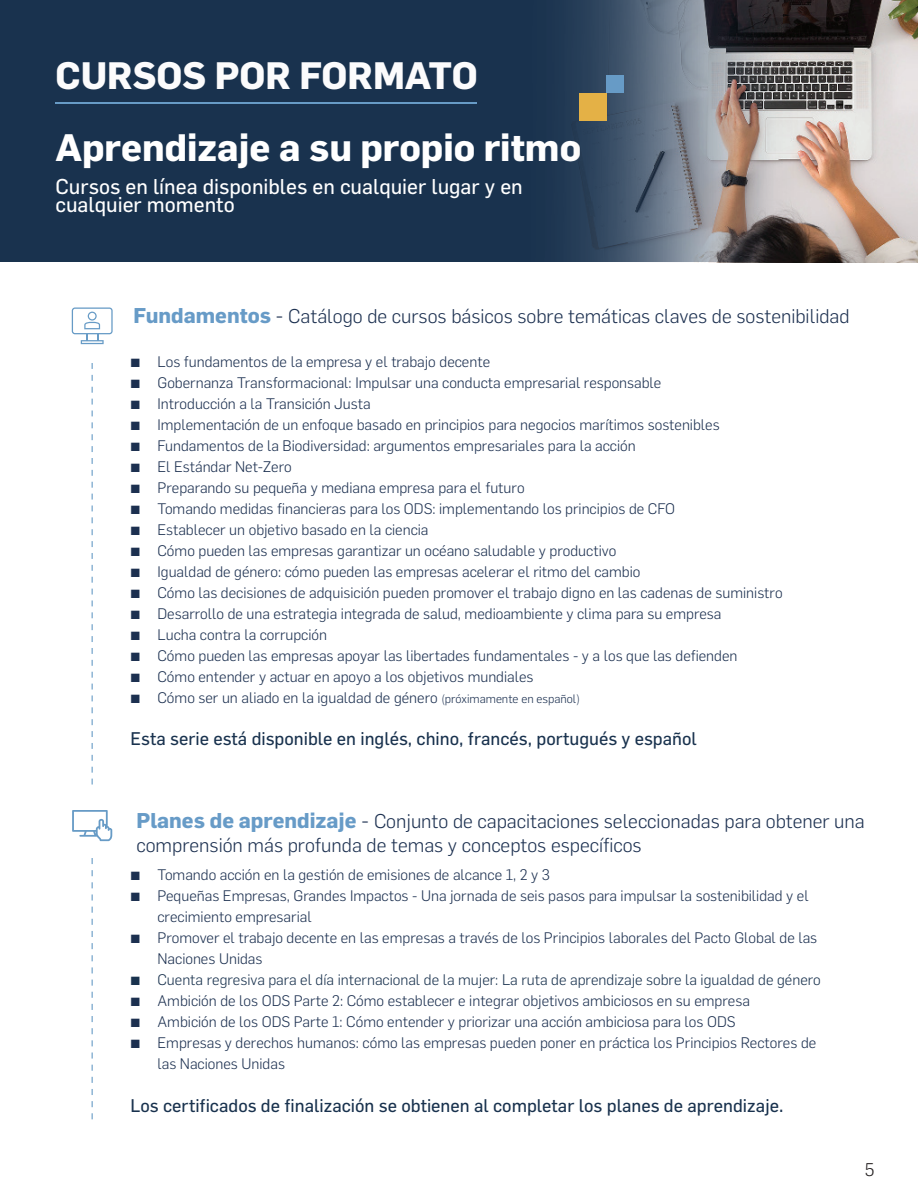
<style>
.page{position:relative;width:918px;height:1188px;background:#fff}
.page>*{position:absolute;margin:0;border:0;box-sizing:border-box;transform-origin:0 0}
.t1{font:700 37.5px "Flama";color:#fff}
.t2{font:700 37.5px "Flama";color:#fbfbfc}
.t3{font:21px/18px "Flama";color:#fff}
.t4{font:300 19.5px/23.4px "Flama";color:#1c3050}
.t5{font:18px "Flama";color:#19324e}
.t6{font:300 18px "Flama";color:#231f20}
.t7{font:300 15px/21px "Flama";color:#1c3050}
.t8{font:300 15px "Flama";color:#19324e}
.s1{font-weight:700;font-size:21px;color:#679bc7}
.s2{font-size:21px}
.s3{font-size:12px}
</style>
<div class="page">
<div style="left:0;top:0;width:918px;height:262px;background:#19324e"></div>
<img style="left:570px;top:0;width:348px;height:262px">
<div style="left:579px;top:93px;width:27px;height:27px;background:#e4b146"></div>
<div style="left:606px;top:75px;width:18px;height:18px;background:#679bc6"></div>
<svg style="left:91px;top:363px;width:2px;height:422px"></svg>
<svg style="left:91px;top:858px;width:2px;height:261px"></svg>
<hr style="left:56px;top:102px;width:421px;height:2px;background:#679bc6">
<svg style="left:72px;top:307px;width:41px;height:37px"></svg>
<svg style="left:72px;top:810px;width:40px;height:31px"></svg>
<h1 class="t2" style="left:56px;top:49px;width:424px">CURSOS POR FORMATO</h1>
<h1 class="t1" style="left:56px;top:120px;width:527px">Aprendizaje a su propio ritmo</h1>
<h2 class="t3" style="left:56px;top:177px;width:469px">Cursos en línea disponibles en cualquier lugar y en cualquier momento</h2>
<h3 class="t4" style="left:134px;top:303px;width:718px"><span class="s1">Fundamentos</span> <span class="s2">-</span> Catálogo de cursos básicos sobre temáticas claves de sostenibilidad</h3>
<p class="t7" style="left:130px;top:350px;width:361px">▪ Los fundamentos de la empresa y el trabajo decente</p>
<p class="t7" style="left:130px;top:371px;width:532px">▪ Gobernanza Transformacional: Impulsar una conducta empresarial responsable</p>
<p class="t7" style="left:130px;top:392px;width:242px">▪ Introducción a la Transición Justa</p>
<p class="t7" style="left:130px;top:413px;width:591px">▪ Implementación de un enfoque basado en principios para negocios marítimos sostenibles</p>
<p class="t7" style="left:130px;top:434px;width:507px">▪ Fundamentos de la Biodiversidad: argumentos empresariales para la acción</p>
<p class="t7" style="left:130px;top:455px;width:163px">▪ El Estándar Net-Zero</p>
<p class="t7" style="left:130px;top:476px;width:396px">▪ Preparando su pequeña y mediana empresa para el futuro</p>
<p class="t7" style="left:130px;top:497px;width:546px">▪ Tomando medidas financieras para los ODS: implementando los principios de CFO</p>
<p class="t7" style="left:130px;top:518px;width:300px">▪ Establecer un objetivo basado en la ciencia</p>
<p class="t7" style="left:130px;top:539px;width:487px">▪ Cómo pueden las empresas garantizar un océano saludable y productivo</p>
<p class="t7" style="left:130px;top:560px;width:511px">▪ Igualdad de género: cómo pueden las empresas acelerar el ritmo del cambio</p>
<p class="t7" style="left:130px;top:581px;width:654px">▪ Cómo las decisiones de adquisición pueden promover el trabajo digno en las cadenas de suministro</p>
<p class="t7" style="left:130px;top:602px;width:593px">▪ Desarrollo de una estrategia integrada de salud, medioambiente y clima para su empresa</p>
<p class="t7" style="left:130px;top:623px;width:198px">▪ Lucha contra la corrupción</p>
<p class="t7" style="left:130px;top:644px;width:609px">▪ Cómo pueden las empresas apoyar las libertades fundamentales - y a los que las defienden</p>
<p class="t7" style="left:130px;top:665px;width:405px">▪ Cómo entender y actuar en apoyo a los objetivos mundiales</p>
<p class="t7" style="left:130px;top:686px;width:451px">▪ Cómo ser un aliado en la igualdad de género <span class="s3">(próximamente en español)</span></p>
<p class="t5" style="left:130px;top:727px;width:568px">Esta serie está disponible en inglés, chino, francés, portugués y español</p>
<h3 class="t4" style="left:136px;top:809px;width:730px"><span class="s1">Planes de aprendizaje</span> <span class="s2">-</span> Conjunto de capacitaciones seleccionadas para obtener una comprensión más profunda de temas y conceptos específicos</h3>
<p class="t7" style="left:130px;top:863px;width:421px">▪ Tomando acción en la gestión de emisiones de alcance 1, 2 y 3</p>
<p class="t7" style="left:157px;top:884px;width:653px;text-indent:-27px">▪ Pequeñas Empresas, Grandes Impactos - Una jornada de seis pasos para impulsar la sostenibilidad y el crecimiento empresarial</p>
<p class="t7" style="left:157px;top:926px;width:661px;text-indent:-27px">▪ Promover el trabajo decente en las empresas a través de los Principios laborales del Pacto Global de las<br>Naciones Unidas</p>
<p class="t8" style="left:130px;top:969px;width:692px">▪ Cuenta regresiva para el día internacional de la mujer: La ruta de aprendizaje sobre la igualdad de género</p>
<p class="t7" style="left:130px;top:989px;width:621px">▪ Ambición de los ODS Parte 2: Cómo establecer e integrar objetivos ambiciosos en su empresa</p>
<p class="t7" style="left:130px;top:1010px;width:607px">▪ Ambición de los ODS Parte 1: Cómo entender y priorizar una acción ambiciosa para los ODS</p>
<p class="t7" style="left:157px;top:1031px;width:660px;text-indent:-27px">▪ Empresas y derechos humanos: cómo las empresas pueden poner en práctica los Principios Rectores de las Naciones Unidas</p>
<p class="t5" style="left:130px;top:1095px;width:654px">Los certificados de finalización se obtienen al completar los planes de aprendizaje.</p>
<p class="t6" style="left:865px;top:1157px;width:11px">5</p>
</div>
